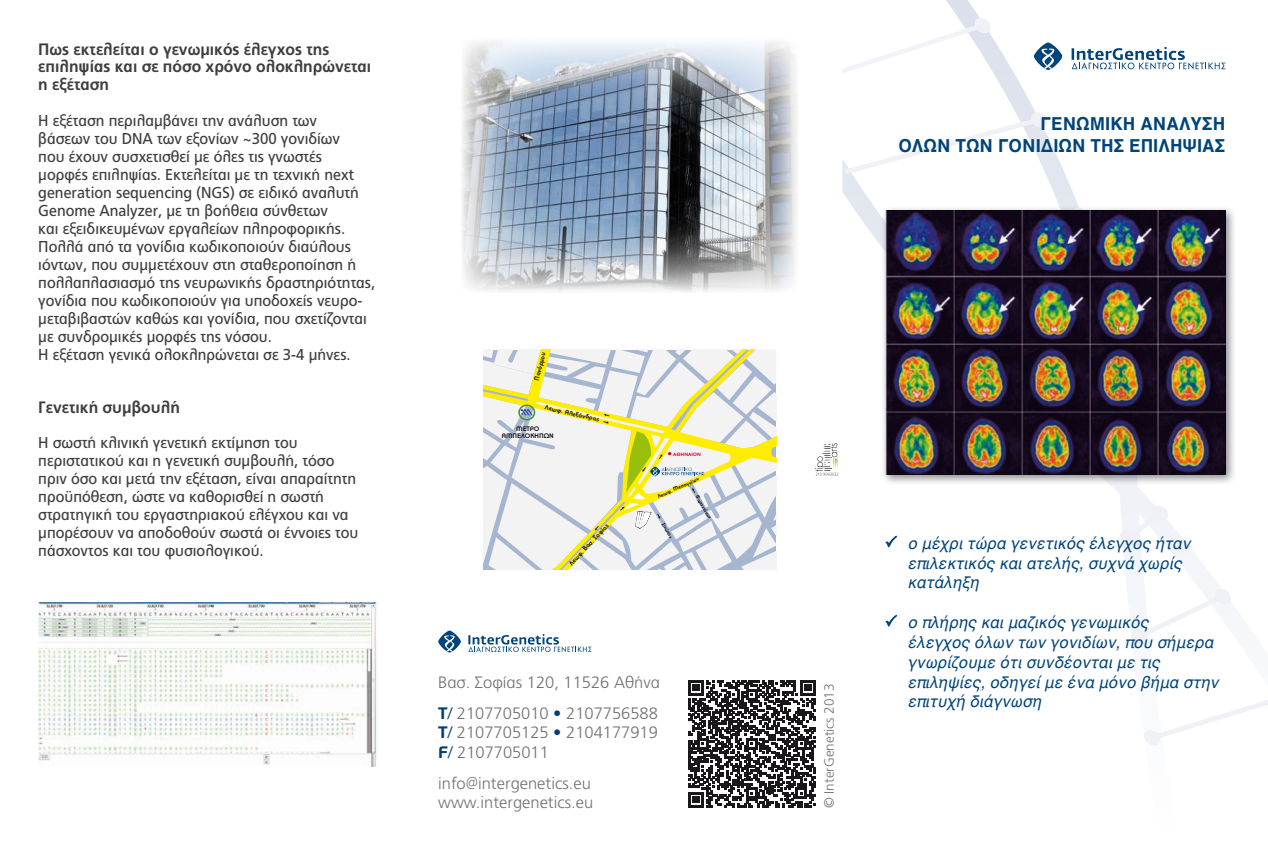
<style>
.page{position:relative;width:1268px;height:851px;background:#fff}
.page>*{position:absolute;margin:0;border:0;box-sizing:border-box;transform-origin:0 0}
.t1{font:700 18.3px/21.9px "Helvetica";color:#00447a;text-align:right;scale:.95 1}
.t2{font:italic 16.5px/19.8px "Helvetica";color:#00447a;scale:.95 1}
.t3{font:300 16.5px/19.8px "PF Catalog";color:#707173}
.t4{font:700 16.5px/17.4px "PF Catalog";color:#3e3e40;scale:.95 1}
.t5{font:15.75px/18px "PF Catalog";color:#3e3e40;scale:.95 1}
.t6{font:300 13.5px "PF Catalog";color:#707173}
.t7{font:700 6.9px "PF Universal";color:#1a171c;scale:.95 1}
.t8{font:700 6.75px "PF Universal";color:#1a171c}
.t9{font:700 6.45px/7.8px "PF Universal";color:#1a171c;text-align:center;scale:1.06 1}
.t10{font:700 5.4px "PF Universal";color:#1a171c;scale:1.04 1}
.t11{font:700 5.1px "PF Universal";color:#1a171c}
.t12{font:700 4.8px "PF Transport";color:#e2001a;scale:1.06 1}
.s1{font-family:"PF Beau Sans Pro";font-weight:700;color:#003f73}
.s2{color:#003f73}
</style>
<div class="page">
<svg style="left:842px;top:0;width:399px;height:616px"></svg>
<svg style="left:842px;top:17px;width:149px;height:74px"></svg>
<svg style="left:842px;top:111px;width:205px;height:66px"></svg>
<svg style="left:1119px;top:505px;width:49px;height:41px"></svg>
<svg style="left:1129px;top:587px;width:102px;height:58px"></svg>
<svg style="left:1144px;top:700px;width:123px;height:46px"></svg>
<svg style="left:483px;top:349px;width:293px;height:220px"></svg>
<svg style="left:688px;top:680px;width:127px;height:127px"></svg>
<svg style="left:438px;top:630px;width:23px;height:22px"></svg>
<svg style="left:468px;top:634px;width:123px;height:18px"></svg>
<img style="left:462px;top:41px;width:335px;height:251px">
<svg style="left:815px;top:443px;width:23px;height:32px"></svg>
<svg style="left:842px;top:0;width:78px;height:3px"></svg>
<svg style="left:1033px;top:43px;width:29px;height:27px"></svg>
<svg style="left:1071px;top:47px;width:154px;height:22px"></svg>
<img style="left:38px;top:602px;width:339px;height:164px">
<div style="left:879px;top:205px;width:357px;height:280px;background:#1a171c;opacity:.5"></div>
<img style="left:884px;top:210px;width:341px;height:264px">
<svg style="left:884px;top:535px;width:13px;height:13px"></svg>
<svg style="left:884px;top:614px;width:13px;height:13px"></svg>
<p class="t4" style="left:38px;top:41px;width:352px">Πως εκτελείται ο γενωμικός έλεγχος της επιληψίας και σε πόσο χρόνο ολοκληρώνεται η εξέταση</p>
<p class="t5" style="left:38px;top:112px;width:356px">Η εξέταση περιλαμβάνει την ανάλυση των<br>βάσεων του DNA των εξονίων ~300 γονιδίων<br>που έχουν συσχετισθεί με όλες τις γνωστές μορφές επιληψίας. Εκτελείται με τη τεχνική next generation sequencing (NGS) σε ειδικό αναλυτή Genome Analyzer, με τη βοήθεια σύνθετων<br>και εξειδικευμένων εργαλείων πληροφορικής.<br>Πολλά από τα γονίδια κωδικοποιούν διαύλους ιόντων, που συμμετέχουν στη σταθεροποίηση ή πολλαπλασιασμό της νευρωνικής δραστηριότητας, γονίδια που κωδικοποιούν για υποδοχείς νευρο&shy;μεταβιβαστών καθώς και γονίδια, που σχετίζονται με συνδρομικές μορφές της νόσου.<br>Η εξέταση γενικά ολοκληρώνεται σε 3-4 μήνες.</p>
<p class="t4" style="left:38px;top:399px;width:151px">Γενετική συμβουλή</p>
<p class="t5" style="left:38px;top:434px;width:338px">Η σωστή κλινική γενετική εκτίμηση του περιστατικού και η γενετική συμβουλή, τόσο πριν όσο και μετά την εξέταση, είναι απαραίτητη προϋπόθεση, ώστε να καθορισθεί η σωστή στρατηγική του εργαστηριακού ελέγχου και να μπορέσουν να αποδοθούν σωστά οι έννοιες του πάσχοντος και του φυσιολογικού.</p>
<p class="t7" style="left:532px;top:379px;width:32px;rotate:-76deg">Πανόρµου</p>
<p class="t9" style="left:545px;top:403px;width:54px;rotate:12deg">Λεωφ. Αλεξάνδρας</p>
<p class="t9" style="left:501px;top:424px;width:51px">ΜΕΤΡΟ<br>ΑΜΠΕΛΟΚΗΠΩΝ</p>
<p class="t8" style="left:567px;top:561px;width:56px;rotate:-47deg">Λεωφ. Βασ. Σοφίας</p>
<p class="t12" style="left:673px;top:451px;width:28px">ΑΘΗΝΑΙΟΝ</p>
<p class="t10" style="left:656px;top:493px;width:44px;rotate:-24deg">Λεωφ. Μεσογείων</p>
<p class="t11" style="left:665px;top:521px;width:18px;rotate:61deg">Σινώπης</p>
<p class="t11" style="left:699px;top:494px;width:28px;rotate:59deg">Φαραντάτων</p>
<p class="t3" style="left:438px;top:667px;width:223px;line-height:30.3px">Βασ. Σοφίας 120, 11526 Αθήνα<br><span class="s1">Τ</span><span class="s2">/</span> 2107705010 <span class="s2">•</span> 2107756588</p>
<p class="t3" style="left:438px;top:723px;width:221px"><span class="s1">Τ</span><span class="s2">/</span> 2107705125 <span class="s2">•</span> 2104177919<br><span class="s1">F</span><span class="s2">/</span> 2107705011</p>
<p class="t3" style="left:438px;top:773px;width:156px">info@intergenetics.eu www.intergenetics.eu</p>
<p class="t1" style="left:898px;top:113px;width:346px">ΓΕΝΩΜΙΚΗ ΑΝΑΛΥΣΗ<br>ΟΛΩΝ ΤΩΝ ΓΟΝΙΔΙΩΝ ΤΗΣ ΕΠΙΛΗΨΙΑΣ</p>
<p class="t6" style="left:821px;top:808px;width:126px;rotate:-90deg">© InterGenetics 2013</p>
<p class="t2" style="left:907px;top:533px;width:299px">ο μέχρι τώρα γενετικός έλεγχος ήταν επιλεκτικός και ατελής, συχνά χωρίς κατάληξη</p>
<p class="t2" style="left:907px;top:612px;width:329px">ο πλήρης και μαζικός γενωμικός<br>έλεγχος όλων των γονιδίων, που σήμερα γνωρίζουμε ότι συνδέονται με τις επιληψίες, οδηγεί με ένα μόνο βήμα στην επιτυχή διάγνωση</p>
</div>
